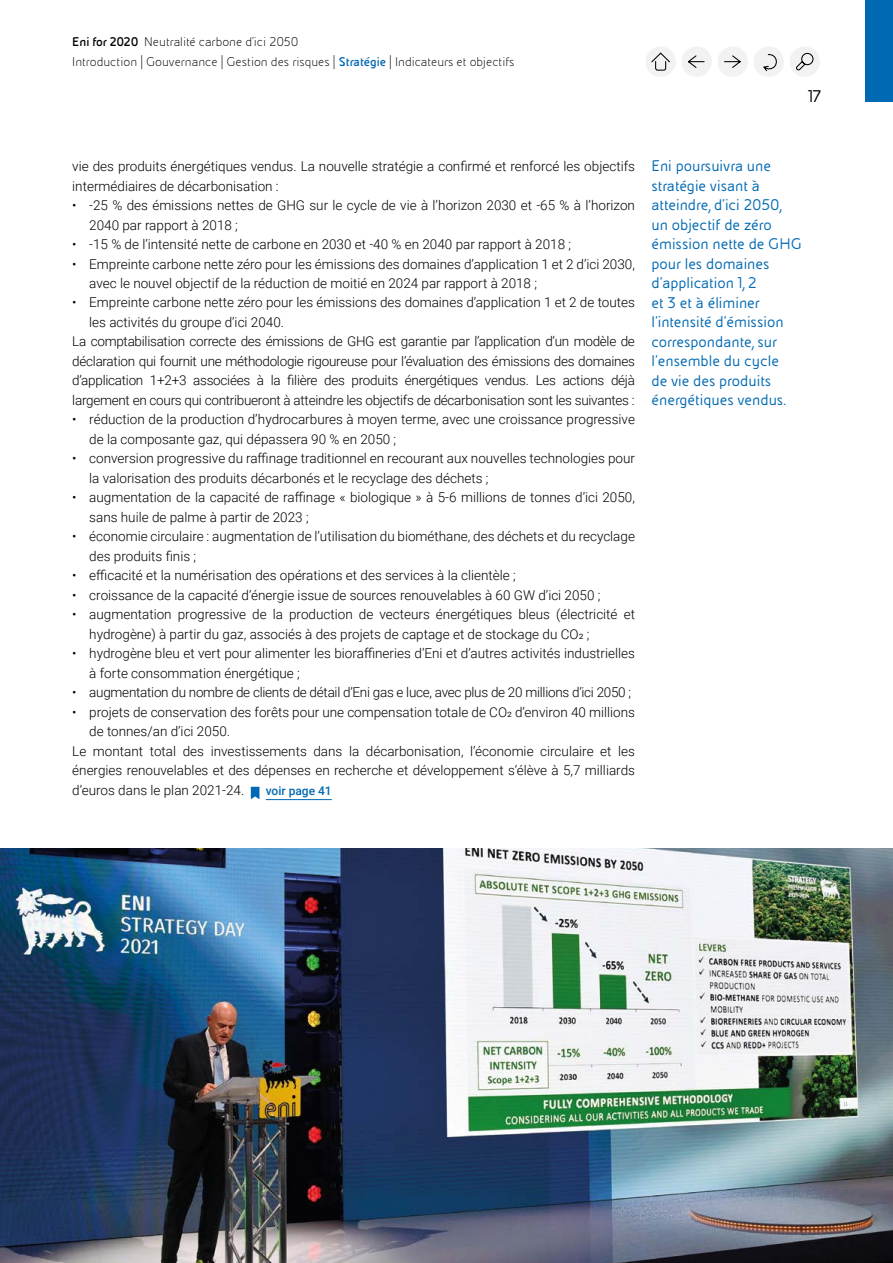
<style>
.page{position:relative;width:893px;height:1263px;background:#fff}
.page>*{position:absolute;margin:0;border:0;box-sizing:border-box;transform-origin:0 0}
.t1{font:18px "Eni Exp";color:#000}
.t2{font:16.5px/19.5px "Eni Exp";color:#0069b3}
.t3{font:300 13.5px/19.5px "Roboto";color:#000}
.t4{font:300 13.5px "Roboto";letter-spacing:-.02em;color:#000}
.t5{font:300 13.5px "Eni Exp";color:#000}
.t6{font:500 12px "Roboto";color:#0069b3}
.s1{font-weight:700}
.s2{font-weight:700;color:#0069b3}
</style>
<div class="page">
<div style="left:865px;top:0;width:28px;height:102px;background:#0069b3"></div>
<hr style="left:266px;top:799px;width:66px;height:1px;background:#0069b3">
<svg style="left:251px;top:787px;width:8px;height:12px"></svg>
<img style="left:0;top:848px;width:893px;height:415px">
<svg style="left:646px;top:47px;width:174px;height:30px"></svg>
<p class="t5" style="left:72px;top:35px;width:228px"><span class="s1">Eni for 2020</span> Neutralité carbone d’ici 2050</p>
<p class="t5" style="left:72px;top:55px;width:444px">Introduction | Gouvernance | Gestion des risques | <span class="s2">Stratégie</span> | Indicateurs et objectifs</p>
<h1 class="t1" style="left:808px;top:87px;width:14px">17</h1>
<p class="t3" style="left:72px;top:156px;width:564px">vie des produits énergétiques vendus. La nouvelle stratégie a confirmé et renforcé les objectifs intermédiaires de décarbonisation :</p>
<p class="t3" style="left:89px;top:195px;width:547px;text-indent:-17px">• -25 % des émissions nettes de GHG sur le cycle de vie à l’horizon 2030 et -65 % à l’horizon<br>2040 par rapport à 2018 ;</p>
<p class="t3" style="left:72px;top:234px;width:500px">• -15 % de l’intensité nette de carbone en 2030 et -40 % en 2040 par rapport à 2018 ;</p>
<p class="t3" style="left:89px;top:253px;width:547px;text-indent:-17px">• Empreinte carbone nette zéro pour les émissions des domaines d’application 1 et 2 d’ici 2030, avec le nouvel objectif de la réduction de moitié en 2024 par rapport à 2018 ;</p>
<p class="t3" style="left:72px;top:292px;width:564px">• Empreinte carbone nette zéro pour les émissions des domaines d’application 1 et 2 de toutes</p>
<p class="t3" style="left:89px;top:312px;width:196px">les activités du groupe d’ici 2040.</p>
<p class="t4" style="left:72px;top:332px;width:564px">La comptabilisation correcte des émissions de GHG est garantie par l’application d’un modèle de</p>
<p class="t4" style="left:72px;top:352px;width:564px">déclaration qui fournit une méthodologie rigoureuse pour l’évaluation des émissions des domaines</p>
<p class="t4" style="left:72px;top:371px;width:564px">d’application 1+2+3 associées à la filière des produits énergétiques vendus. Les actions déjà</p>
<p class="t4" style="left:72px;top:391px;width:564px">largement en cours qui contribueront à atteindre les objectifs de décarbonisation sont les suivantes :</p>
<p class="t3" style="left:89px;top:409px;width:547px;text-indent:-17px">• réduction de la production d’hydrocarbures à moyen terme, avec une croissance progressive de la composante gaz, qui dépassera 90 % en 2050 ;</p>
<p class="t3" style="left:89px;top:448px;width:547px;text-indent:-17px">• conversion progressive du raffinage traditionnel en recourant aux nouvelles technologies pour la valorisation des produits décarbonés et le recyclage des déchets ;</p>
<p class="t3" style="left:89px;top:487px;width:547px;text-indent:-17px">• augmentation de la capacité de raffinage « biologique » à 5-6 millions de tonnes d’ici 2050, sans huile de palme à partir de 2023 ;</p>
<p class="t3" style="left:89px;top:526px;width:547px;text-indent:-17px">• économie circulaire : augmentation de l’utilisation du biométhane, des déchets et du recyclage des produits finis ;</p>
<p class="t3" style="left:72px;top:565px;width:445px">• efficacité et la numérisation des opérations et des services à la clientèle ;</p>
<p class="t3" style="left:72px;top:585px;width:530px">• croissance de la capacité d’énergie issue de sources renouvelables à 60 GW d’ici 2050 ;</p>
<p class="t3" style="left:89px;top:604px;width:547px;text-indent:-17px">• augmentation progressive de la production de vecteurs énergétiques bleus (électricité et hydrogène) à partir du gaz, associés à des projets de captage et de stockage du CO2 ;</p>
<p class="t3" style="left:89px;top:643px;width:547px;text-indent:-17px">• hydrogène bleu et vert pour alimenter les bioraffineries d’Eni et d’autres activités industrielles à forte consommation énergétique ;</p>
<p class="t4" style="left:72px;top:683px;width:560px">• augmentation du nombre de clients de détail d’Eni gas e luce, avec plus de 20 millions d’ici 2050 ;</p>
<p class="t3" style="left:72px;top:702px;width:564px">• projets de conservation des forêts pour une compensation totale de CO2 d’environ 40 millions</p>
<p class="t3" style="left:89px;top:721px;width:142px">de tonnes/an d’ici 2050.</p>
<p class="t3" style="left:72px;top:741px;width:564px">Le montant total des investissements dans la décarbonisation, l’économie circulaire et les</p>
<p class="t3" style="left:72px;top:760px;width:564px">énergies renouvelables et des dépenses en recherche et développement s’élève à 5,7 milliards</p>
<p class="t3" style="left:72px;top:780px;width:173px">d’euros dans le plan 2021-24.</p>
<p class="t6" style="left:266px;top:782px;width:68px">voir page 41</p>
<p class="t2" style="left:651px;top:156px;width:152px">Eni poursuivra une stratégie visant à atteindre, d’ici 2050, un objectif de zéro émission nette de GHG pour les domaines d’application 1, 2<br>et 3 et à éliminer l’intensité d’émission correspondante, sur l’ensemble du cycle<br>de vie des produits énergétiques vendus.</p>
</div>
